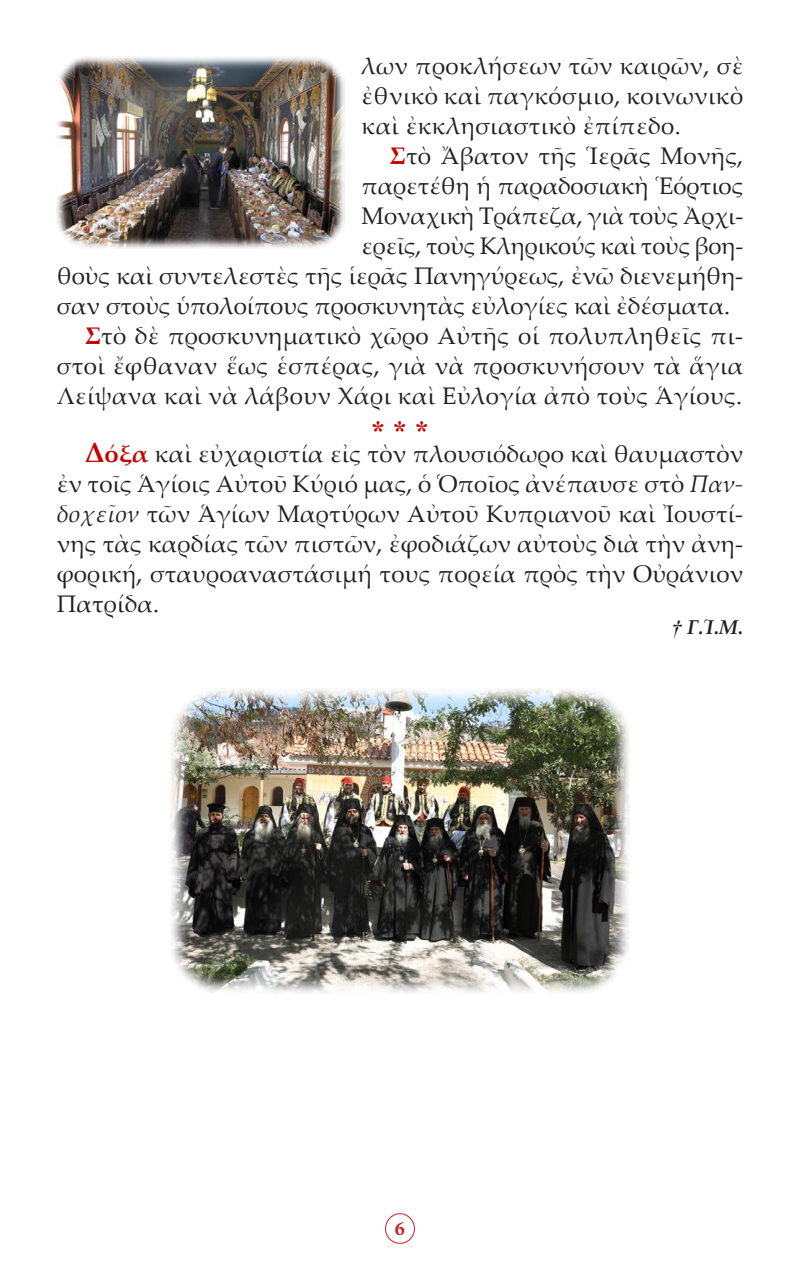
<style>
.page{position:relative;width:800px;height:1270px;background:#fff}
.page>*{position:absolute;margin:0;border:0;box-sizing:border-box;transform-origin:0 0}
.Asteres{font:28px "CTOS New Times Bold Test 1";color:#c80000}
.Palatino-txt{font:24px/30px "Palatino Linotype";color:#231f20;text-align:justify}
.Palatino-txt-2{font:italic 700 20px "Palatino Linotype";color:#231f20}
.t1{font:700 20px "Minion Pro";color:#c62026}
.s1{font-weight:700;color:#c80000}
.s2{font-weight:700;font-size:28px;color:#c80000}
.s3{font-style:italic}
.s4{font-family:"CTOS New Times Bold Italic Test 1";font-weight:400;font-style:normal}
</style>
<div class="page">
<img style="left:57px;top:57px;width:287px;height:191px">
<img style="left:171px;top:689px;width:458px;height:304px">
<div style="left:385px;top:1213px;width:30px;height:31px;border:1px solid #c62026;border-radius:50%"></div>
<p class="Palatino-txt" style="left:361px;top:50px;width:383px">λων προκλήσεων τῶν καιρῶν, σὲ ἐθνικὸ καὶ παγκόσμιο, κοινωνικὸ καὶ ἐκκλησιαστικὸ ἐπίπεδο.</p>
<p class="Palatino-txt" style="left:390px;top:140px;width:355px"><span class="s1">Σ</span>τὸ Ἄβατον τῆς Ἱερᾶς Μονῆς,</p>
<p class="Palatino-txt" style="left:361px;top:170px;width:383px">παρετέθη ἡ παραδοσιακὴ Ἑόρτιος</p>
<p class="Palatino-txt" style="left:361px;top:200px;width:383px">Μοναχικὴ Τράπεζα, γιὰ τοὺς Ἀρχι-</p>
<p class="Palatino-txt" style="left:361px;top:230px;width:383px">ερεῖς, τοὺς Κληρικούς καὶ τοὺς βοη-</p>
<p class="Palatino-txt" style="left:57px;top:260px;width:688px">θοὺς καὶ συντελεστὲς τῆς ἱερᾶς Πανηγύρεως, ἐνῶ διενεμήθη-</p>
<p class="Palatino-txt" style="left:57px;top:290px;width:675px">σαν στοὺς ὑπολοίπους προσκυνητὰς εὐλογίες καὶ ἐδέσματα.</p>
<p class="Palatino-txt" style="left:57px;top:320px;width:688px;text-indent:28px"><span class="s1">Σ</span>τὸ δὲ προσκυνηματικὸ χῶρο Αὐτῆς οἱ πολυπληθεῖς πι&shy;στοὶ ἔφθαναν ἕως ἑσπέρας, γιὰ νὰ προσκυνήσουν τὰ ἅγια Λείψανα καὶ νὰ λάβουν Χάρι καὶ Εὐλογία ἀπὸ τοὺς Ἁγίους.</p>
<p class="Asteres" style="left:371px;top:415px;width:59px">* * *</p>
<p class="Palatino-txt" style="left:57px;top:438px;width:688px;text-indent:28px"><span class="s2">Δ</span><span class="s1">όξα</span> καὶ εὐχαριστία εἰς τὸν πλουσιόδωρο καὶ θαυμαστὸν ἐν τοῖς Ἁγίοις Αὐτοῦ Κύριό μας, ὁ Ὁποῖος ἀνέπαυσε στὸ <span class="s3">Παν&shy;δοχεῖον</span> τῶν Ἁγίων Μαρτύρων Αὐτοῦ Κυπριανοῦ καὶ Ἰουστί&shy;νης τὰς καρδίας τῶν πιστῶν, ἐφοδιάζων αὐτοὺς διὰ τὴν ἀνη&shy;φορική, σταυροαναστάσιμή τους πορεία πρὸς τὴν Οὐράνιον Πατρίδα.</p>
<p class="Palatino-txt-2" style="left:672px;top:613px;width:73px"><span class="s4">†</span> Γ.Ἱ.Μ.</p>
<p class="t1" style="left:395px;top:1215px;width:11px">6</p>
</div>
